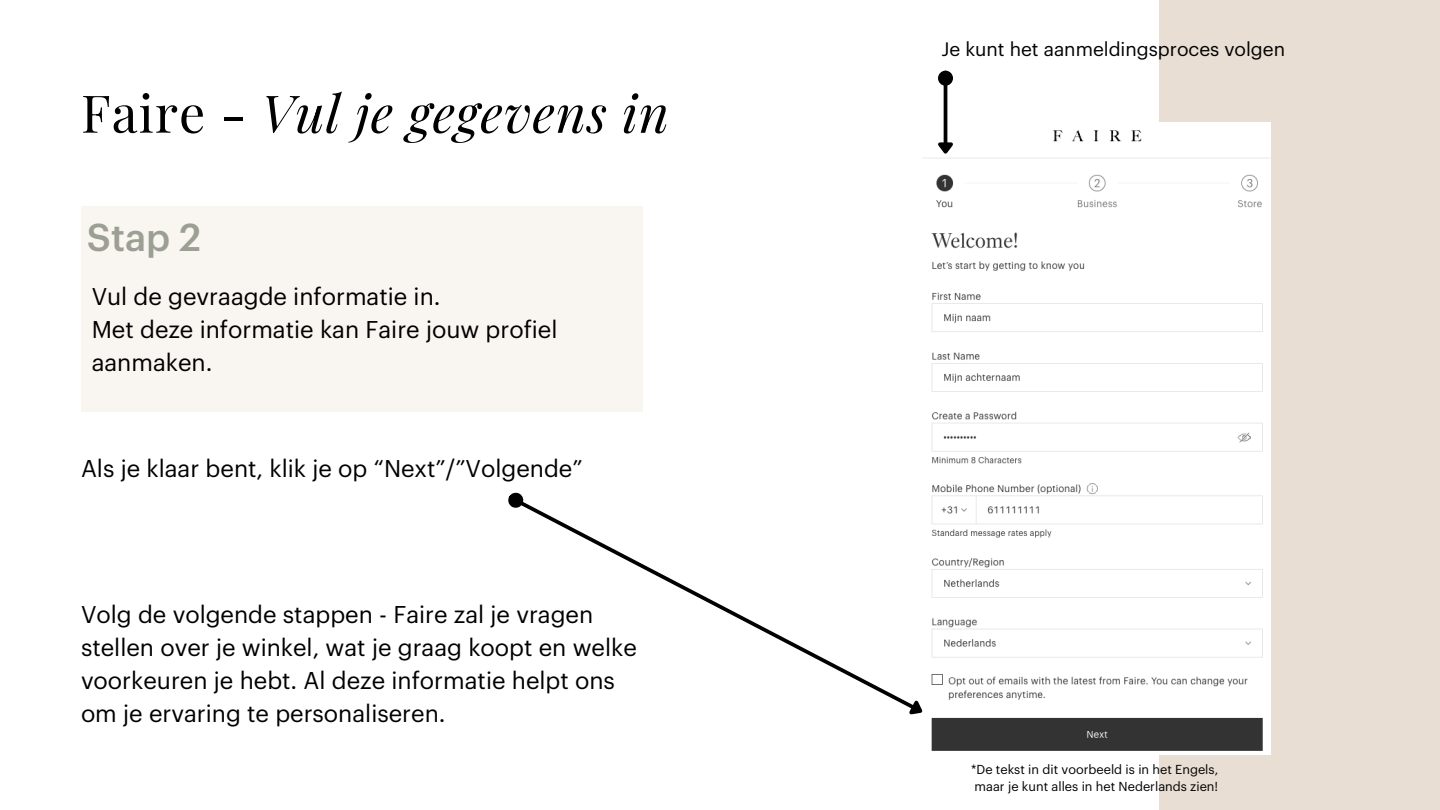
<style>
.page{position:relative;width:1440px;height:810px;background:#fff}
.page>*{position:absolute;margin:0;border:0;box-sizing:border-box;transform-origin:0 0}
.t1{font:italic 52px "Playfair Display";letter-spacing:.02em;color:#000}
.t2{font:500 38px "Graphik";color:#9c9f93}
.t3{font:23.7px/33px "Graphik";color:#000}
.t4{font:19.1px "Graphik";color:#000}
.t5{font:12.7px/17.2px "Graphik";color:#000}
.s1{font-style:normal}
</style>
<div class="page">
<div style="left:81px;top:206px;width:562px;height:206px;background:#f9f5f0"></div>
<div style="left:1159px;top:0;width:281px;height:810px;background:#e8ded3"></div>
<img style="left:923px;top:122px;width:347px;height:633px">
<svg style="left:528px;top:504px;width:375px;height:200px"></svg>
<svg style="left:508px;top:492px;width:20px;height:17px"></svg>
<svg style="left:903px;top:695px;width:28px;height:31px"></svg>
<hr style="left:944px;top:85px;width:3px;height:58px;background:#000">
<div style="left:940px;top:73px;width:11px;height:11px;background:#000;border-radius:50%"></div>
<div style="left:938px;top:71px;width:15px;height:15px;border:4px solid #000;border-radius:50%"></div>
<svg style="left:932px;top:139px;width:24px;height:19px"></svg>
<h4 class="t1" style="left:81px;top:77px;width:590px"><span class="s1">Faire -</span> Vul je gegevens in</h4>
<h3 class="t2" style="left:87px;top:220px;width:116px">Stap 2</h3>
<h3 class="t3" style="left:92px;top:281px;width:467px">Vul de gevraagde informatie in.<br>Met deze informatie kan Faire jouw profiel aanmaken.</h3>
<h1 class="t3" style="left:81px;top:453px;width:503px">Als je klaar bent, klik je op “Next”/”Volgende”</h1>
<p class="t3" style="left:81px;top:599px;width:557px">Volg de volgende stappen - Faire zal je vragen stellen over je winkel, wat je graag koopt en welke voorkeuren je hebt. Al deze informatie helpt ons om je ervaring te personaliseren.</p>
<p class="t4" style="left:942px;top:40px;width:345px">Je kunt het aanmeldingsproces volgen</p>
<p class="t5" style="left:971px;top:761px;width:249px">*De tekst in dit voorbeeld is in het Engels, maar je kunt alles in het Nederlands zien!</p>
</div>
